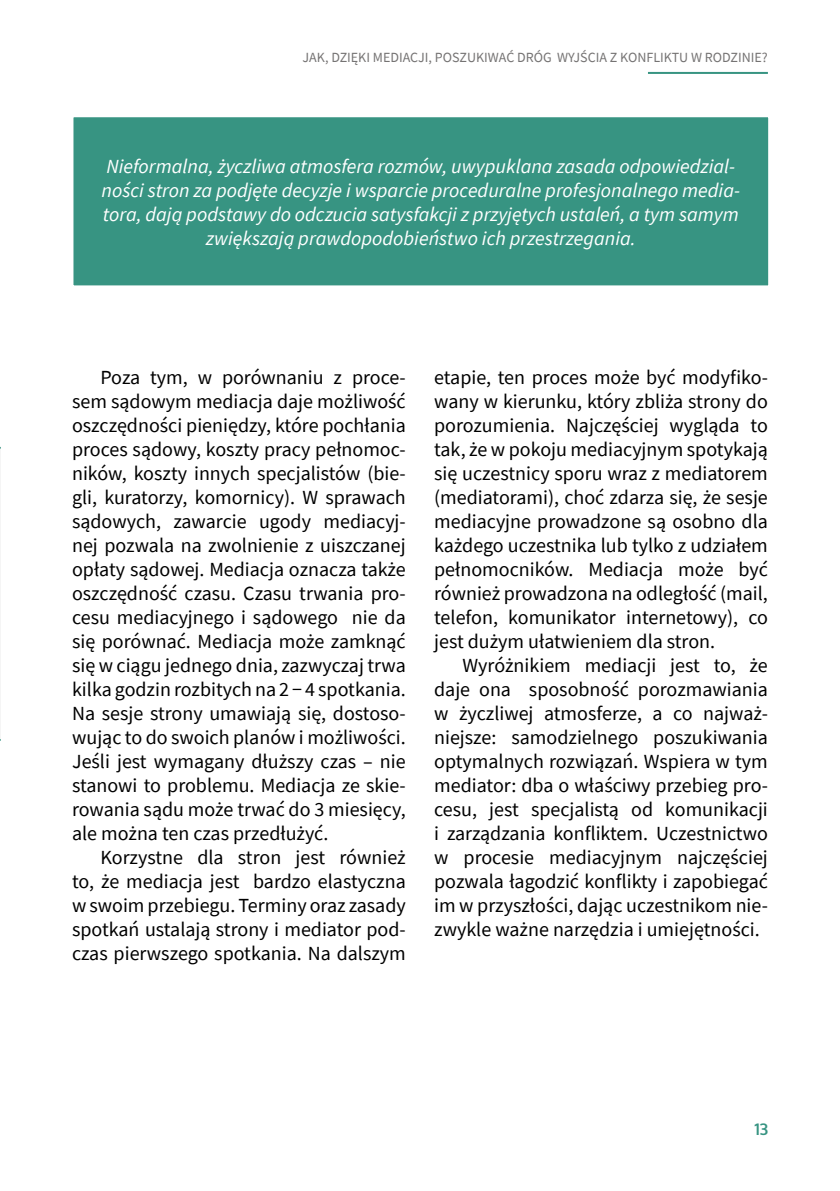
<style>
.page{position:relative;width:840px;height:1191px;background:#fff}
.page>*{position:absolute;margin:0;border:0;box-sizing:border-box;transform-origin:0 0}
.t1{font:20px/24px "Source Sans Pro";color:#000;text-align:justify}
.t2{font:italic 20px/24px "Source Sans Pro";color:#fff;text-align:center}
.t3{font:700 16px "Oxygen";color:#379482}
.t4{font:14px "Source Sans Pro";color:#757373}
</style>
<div class="page">
<hr style="left:647px;top:72px;width:120px;height:2px;background:#379482">
<hr style="left:0;top:447px;width:1px;height:293px;background:#f5f5f5">
<div style="left:64px;top:108px;width:712px;height:186px;background:#379482"></div>
<div style="left:55px;top:99px;width:730px;height:204px;border:18px solid #fff"></div>
<p class="t4" style="left:302px;top:48px;width:466px">JAK, DZIĘKI MEDIACJI, POSZUKIWAĆ DRÓG WYJŚCIA Z KONFLIKTU W RODZINIE?</p>
<p class="t2" style="left:101px;top:154px;width:639px">Nieformalna, życzliwa atmosfera rozmów, uwypuklana zasada odpowiedzial&shy;ności stron za podjęte decyzje i wsparcie proceduralne profesjonalnego media&shy;tora, dają podstawy do odczucia satysfakcji z przyjętych ustaleń, a tym samym zwiększają prawdopodobieństwo ich przestrzegania.</p>
<p class="t1" style="left:72px;top:365px;width:335px;text-indent:28px">Poza tym, w porównaniu z proce&shy;sem sądowym mediacja daje możliwość oszczędności pieniędzy, które pochłania proces sądowy, koszty pracy pełnomoc&shy;ników, koszty innych specjalistów (bie&shy;gli, kuratorzy, komornicy). W sprawach sądowych, zawarcie ugody mediacyj&shy;nej pozwala na zwolnienie z uiszczanej opłaty sądowej. Mediacja oznacza także oszczędność czasu. Czasu trwania pro&shy;cesu mediacyjnego i sądowego nie da się porównać. Mediacja może zamknąć się w ciągu jednego dnia, zazwyczaj trwa kilka godzin rozbitych na 2 − 4 spotkania.<br>Na sesje strony umawiają się, dostoso&shy;wując to do swoich planów i możliwości.<br>Jeśli jest wymagany dłuższy czas – nie stanowi to problemu. Mediacja ze skie&shy;rowania sądu może trwać do 3 miesięcy, ale można ten czas przedłużyć.</p>
<p class="t1" style="left:72px;top:845px;width:335px;text-indent:28px">Korzystne dla stron jest również to, że mediacja jest bardzo elastyczna w swoim przebiegu. Terminy oraz zasady spotkań ustalają strony i mediator pod&shy;czas pierwszego spotkania. Na dalszym</p>
<p class="t1" style="left:434px;top:365px;width:335px">etapie, ten proces może być modyfiko&shy;wany w kierunku, który zbliża strony do porozumienia. Najczęściej wygląda to tak, że w pokoju mediacyjnym spotykają się uczestnicy sporu wraz z mediatorem (mediatorami), choć zdarza się, że sesje mediacyjne prowadzone są osobno dla każdego uczestnika lub tylko z udziałem pełnomocników. Mediacja może być również prowadzona na odległość (mail, telefon, komunikator internetowy), co jest dużym ułatwieniem dla stron.</p>
<p class="t1" style="left:434px;top:653px;width:335px;text-indent:28px">Wyróżnikiem mediacji jest to, że daje ona sposobność porozmawiania w życzliwej atmosferze, a co najważ&shy;niejsze: samodzielnego poszukiwania optymalnych rozwiązań. Wspiera w tym mediator: dba o właściwy przebieg pro&shy;cesu, jest specjalistą od komunikacji i zarządzania konfliktem. Uczestnictwo w procesie mediacyjnym najczęściej pozwala łagodzić konflikty i zapobiegać im w przyszłości, dając uczestnikom nie&shy;zwykle ważne narzędzia i umiejętności.</p>
<p class="t3" style="left:754px;top:1119px;width:15px">13</p>
</div>
